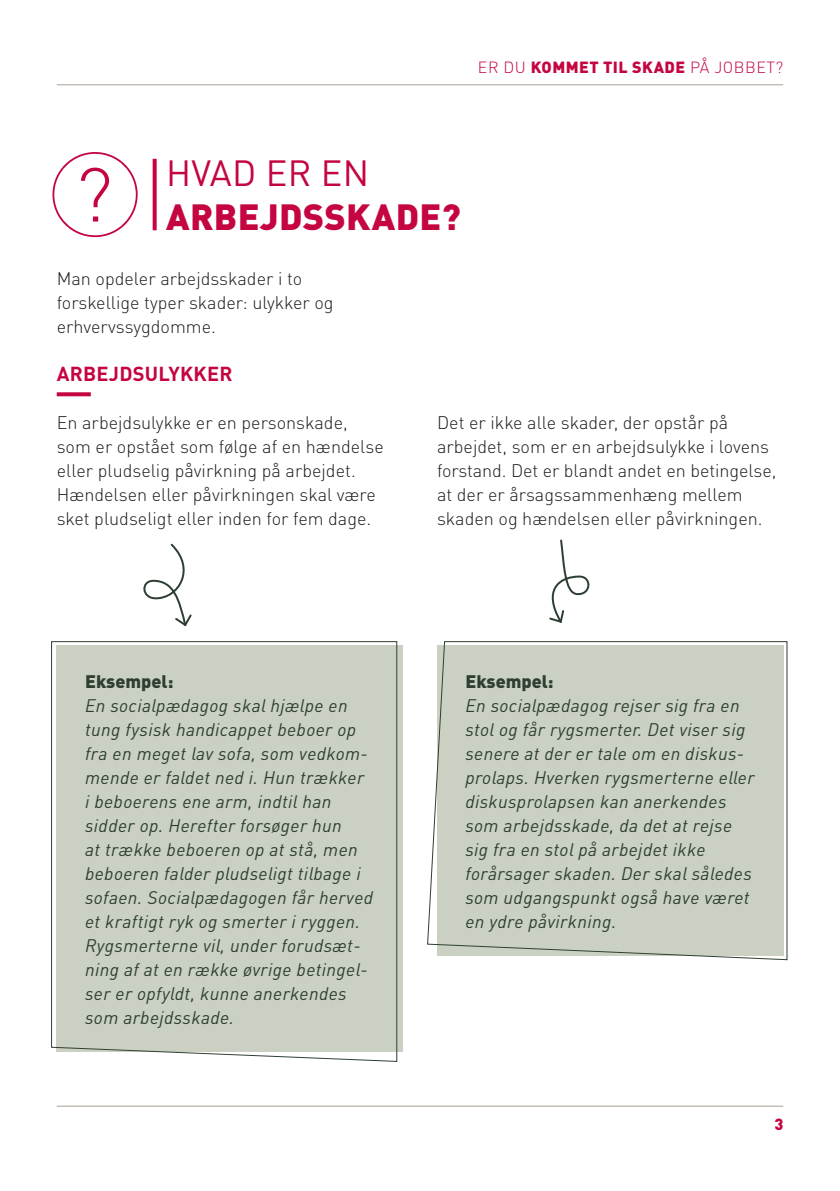
<style>
.page{position:relative;width:840px;height:1191px;background:#fff}
.page>*{position:absolute;margin:0;border:0;box-sizing:border-box;transform-origin:0 0}
.t1{font:900 36px "DINOT";letter-spacing:.01em;color:#c40540}
.t2{font:36px "DINOT";letter-spacing:.01em;color:#c40540}
.t3{font:700 20px "DINOT";letter-spacing:.01em;color:#c40540}
.t4{font:italic 18px/24px "DINOT";letter-spacing:.02em;color:#2e3f32}
.t5{font:300 18px/24px "DINOT";color:#1d1d1b}
.t6{font:900 18px "DINOT";color:#2e3f32}
.t7{font:900 16px "DINOT";letter-spacing:.03em;color:#c40540}
.s1{font-weight:300}
</style>
<div class="page">
<hr style="left:57px;top:84px;width:725px;height:1px;background:#aba197">
<hr style="left:57px;top:1105px;width:725px;height:1px;background:#aba197">
<svg style="left:152px;top:159px;width:4px;height:71px"></svg>
<svg style="left:57px;top:392px;width:34px;height:4px"></svg>
<div style="left:51px;top:641px;width:346px;height:421px;background:#cad1c3"></div>
<div style="left:427px;top:641px;width:360px;height:319px;background:#cad1c3"></div>
<svg style="left:52px;top:152px;width:85px;height:85px"></svg>
<svg style="left:143px;top:543px;width:49px;height:84px"></svg>
<svg style="left:549px;top:539px;width:41px;height:84px"></svg>
<p class="t7" style="left:477px;top:55px;width:306px"><span class="s1">ER DU</span> KOMMET TIL SKADE <span class="s1">PÅ JOBBET?</span></p>
<h1 class="t2" style="left:166px;top:151px;width:204px">HVAD ER EN</h1>
<h1 class="t1" style="left:166px;top:188px;width:296px">ARBEJDSSKADE?</h1>
<p class="t5" style="left:57px;top:265px;width:278px">Man opdeler arbejdsskader i to forskellige typer skader: ulykker og erhvervssygdomme.</p>
<p class="t3" style="left:57px;top:361px;width:177px">ARBEJDSULYKKER</p>
<p class="t5" style="left:57px;top:409px;width:328px">En arbejdsulykke er en personskade, som er opstået som følge af en hændelse eller pludselig påvirkning på arbejdet.<br>Hændelsen eller påvirkningen skal være sket pludseligt eller inden for fem dage.</p>
<p class="t5" style="left:437px;top:409px;width:340px">Det er ikke alle skader, der opstår på arbejdet, som er en arbejdsulykke i lovens forstand. Det er blandt andet en betingelse, at der er årsagssammenhæng mellem skaden og hændelsen eller påvirkningen.</p>
<p class="t6" style="left:85px;top:666px;width:90px">Eksempel:</p>
<p class="t4" style="left:85px;top:692px;width:289px">En socialpædagog skal hjælpe en tung fysisk handicappet beboer op fra en meget lav sofa, som vedkom&shy;mende er faldet ned i. Hun trækker<br>i beboerens ene arm, indtil han sidder op. Herefter forsøger hun<br>at trække beboeren op at stå, men beboeren falder pludseligt tilbage i sofaen. Socialpædagogen får herved et kraftigt ryk og smerter i ryggen.<br>Rygsmerterne vil, under forudsæt&shy;ning af at en række øvrige betingel&shy;ser er opfyldt, kunne anerkendes som arbejdsskade.</p>
<p class="t6" style="left:465px;top:666px;width:90px">Eksempel:</p>
<p class="t4" style="left:465px;top:692px;width:290px">En socialpædagog rejser sig fra en stol og får rygsmerter. Det viser sig senere at der er tale om en diskus&shy;prolaps. Hverken rygsmerterne eller diskusprolapsen kan anerkendes som arbejdsskade, da det at rejse sig fra en stol på arbejdet ikke forårsager skaden. Der skal således som udgangspunkt også have været en ydre påvirkning.</p>
<p class="t7" style="left:773px;top:1111px;width:10px">3</p>
</div>
